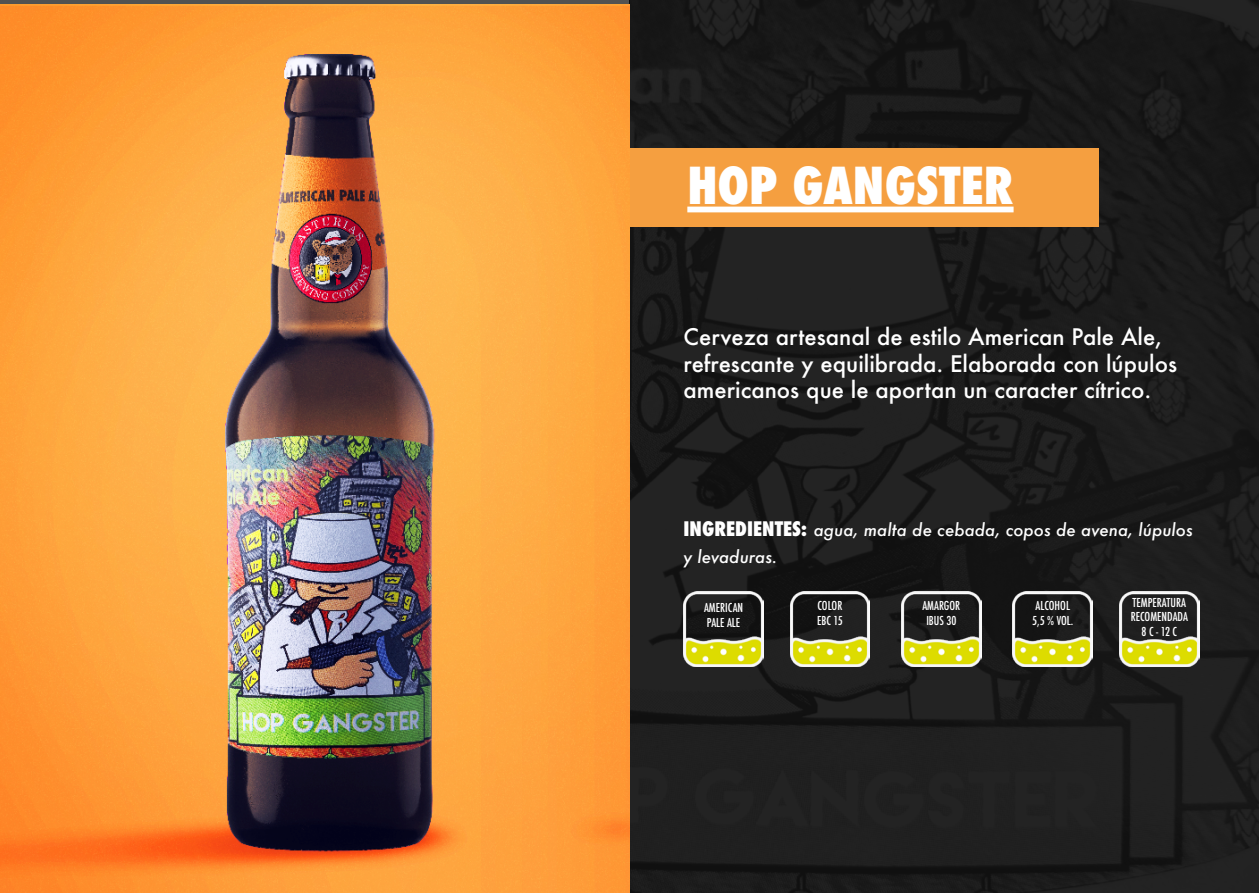
<style>
.page{position:relative;width:1259px;height:893px;background:#fff}
.page>*{position:absolute;margin:0;border:0;box-sizing:border-box;transform-origin:0 0}
.t1{font:800 condensed 49.5px "Futura";color:#fff}
.t2{font:500 22.2px/26.7px "Futura";color:#fff}
.t3{font:italic 500 16.8px/27px "Futura";color:#fff}
.t4{font:500 condensed 12px/14.4px "Futura";color:#fff}
.s1{font-weight:800;font-style:normal;font-stretch:condensed;font-size:19.5px}
</style>
<div class="page">
<div style="left:629px;top:0;width:630px;height:893px;background:#1d1d1d"></div>
<div style="left:626px;top:149px;width:472px;height:78px;background:#f59f40"></div>
<div style="left:687px;top:207px;width:326px;height:5px;background:#fff"></div>
<img style="left:0;top:4px;width:629px;height:889px">
<img style="left:901px;top:592px;width:80px;height:74px">
<img style="left:790px;top:592px;width:80px;height:74px">
<img style="left:683px;top:592px;width:80px;height:74px">
<img style="left:1013px;top:592px;width:79px;height:74px">
<img style="left:1119px;top:592px;width:80px;height:74px">
<h1 class="t1" style="left:687px;top:152px;width:328px">HOP GANGSTER</h1>
<p class="t2" style="left:683px;top:323px;width:495px">Cerveza artesanal de estilo American Pale Ale, refrescante y equilibrada. Elaborada con lúpulos americanos que le aportan un caracter cítrico.</p>
<p class="t3" style="left:683px;top:516px;width:511px"><span class="s1">INGREDIENTES:</span> agua, malta de cebada, copos de avena, lúpulos y levaduras.</p>
<p class="t4" style="left:704px;top:601px;width:41px">AMERICAN<br>PALE ALE</p>
<p class="t4" style="left:1032px;top:599px;width:42px">ALCOHOL<br>5,5 % VOL.</p>
<p class="t4" style="left:1130px;top:595px;width:59px;text-align:center">TEMPERATURA<br>RECOMENDADA<br>8 C - 12 C</p>
<p class="t4" style="left:817px;top:599px;width:27px">COLOR<br>EBC 15</p>
<p class="t4" style="left:922px;top:599px;width:39px;text-align:center">AMARGOR<br>IBUS 30</p>
</div>
